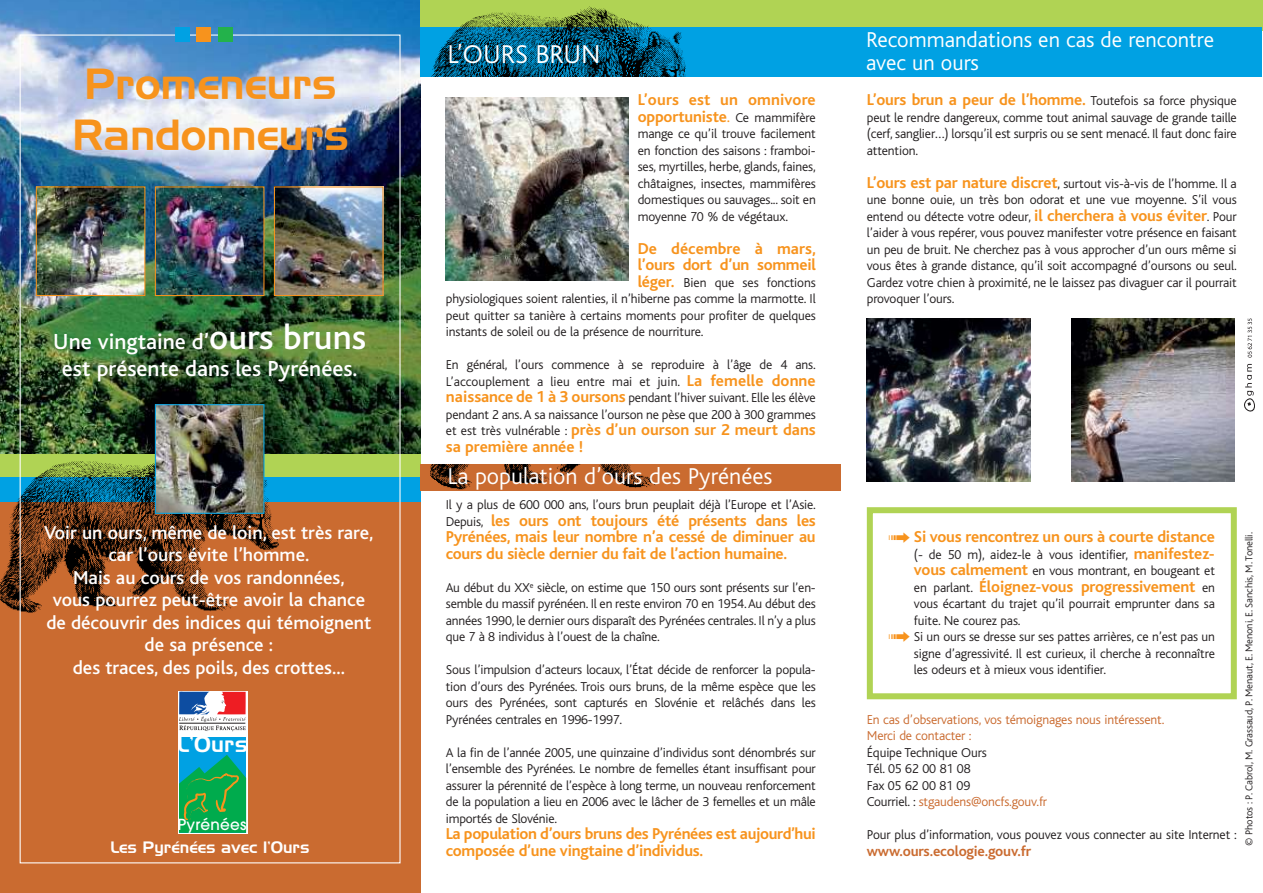
<style>
.page{position:relative;width:1263px;height:893px;background:#fff}
.page>*{position:absolute;margin:0;border:0;box-sizing:border-box;transform-origin:0 0}
.t1{font:43.5px/51px "Slicker";color:#f7931d}
.t2{font:300 27px "Bliss";color:#fff}
.t3{font:300 24px "Bliss";color:#fff}
.t4{font:500 22.8px/27px "Bliss";color:#fff;text-align:center}
.t5{font:300 22.5px/22.5px "Bliss";color:#fff}
.t6{font:22.5px "Slicker";color:#fff}
.t7{font:500 19.5px/22.5px "Bliss";color:#fff;text-align:center}
.t8{font:700 16.5px/16.5px "Bliss";letter-spacing:-.015em;color:#f7931d}
.t9{font:16.5px "Slicker";color:#fff}
.t10{font:500 15.15px "Avant Garde";letter-spacing:.015em;color:#fff}
.t11{font:700 15px "Bliss";letter-spacing:-.01em;color:#ca6b30}
.t12{font:300 13.5px/16.5px "Bliss";letter-spacing:-.01em;color:#231f20;text-align:justify}
.t13{font:300 13.5px/16.5px "Bliss";letter-spacing:-.01em;color:#ca6b30}
.t14{font:300 10.5px "Bliss";letter-spacing:-.01em;color:#231f20}
.s1{font-size:36px}
.s2{font-weight:300}
.s3{font-weight:300;font-size:13.5px;color:#231f20}
.s4{font-weight:700;font-size:16.5px;color:#f7931d}
.s5{color:#f7931d}
.s6{color:#ca6b30}
</style>
<div class="page">
<div style="left:0;top:387px;width:420px;height:506px;background:#ca6b30"></div>
<img style="left:0;top:502px;width:279px;height:120px">
<img style="left:0;top:0;width:420px;height:454px">
<div style="left:0;top:454px;width:420px;height:24px;background:#b0d354"></div>
<img style="left:0;top:454px;width:285px;height:24px">
<svg style="left:0;top:478px;width:420px;height:24px;background:#0183b9"></svg>
<div style="left:175px;top:27px;width:14px;height:15px;background:#00a1e3"></div>
<div style="left:196px;top:27px;width:15px;height:15px;background:#f7931d"></div>
<div style="left:218px;top:27px;width:14px;height:15px;background:#23b24b"></div>
<div style="left:420px;top:0;width:842px;height:30px;background:#b0d354"></div>
<img style="left:420px;top:6px;width:278px;height:22px">
<div style="left:420px;top:28px;width:842px;height:49px;background:#00a1e3"></div>
<img style="left:431px;top:28px;width:255px;height:49px">
<div style="left:420px;top:464px;width:421px;height:26px;background:#ca6b30"></div>
<img style="left:430px;top:464px;width:227px;height:26px">
<div style="left:178px;top:691px;width:69px;height:143px;background:#fff"></div>
<svg style="left:179px;top:692px;width:67px;height:39px"></svg>
<div style="left:179px;top:737px;width:67px;height:96px;background:#00a1e3"></div>
<svg style="left:179px;top:755px;width:67px;height:78px"></svg>
<img style="left:867px;top:318px;width:163px;height:163px">
<img style="left:1071px;top:318px;width:164px;height:163px">
<img style="left:446px;top:97px;width:183px;height:183px">
<div style="left:867px;top:507px;width:370px;height:192px;border:6px solid #b0d354"></div>
<img style="left:38px;top:188px;width:105px;height:106px">
<div style="left:36px;top:186px;width:109px;height:110px;border:1px solid #f7931d"></div>
<img style="left:157px;top:188px;width:105px;height:106px">
<div style="left:155px;top:186px;width:109px;height:110px;border:1px solid #f7931d"></div>
<img style="left:157px;top:406px;width:105px;height:106px">
<div style="left:155px;top:404px;width:109px;height:110px;border:1px solid #00a1e3"></div>
<img style="left:276px;top:188px;width:106px;height:106px">
<div style="left:274px;top:186px;width:110px;height:110px;border:1px solid #f7931d"></div>
<svg style="left:1244px;top:364px;width:11px;height:48px"></svg>
<svg style="left:1248px;top:318px;width:4px;height:40px"></svg>
<h1 class="t1" style="left:72px;top:62px;width:278px">Promeneurs<br>Randonneurs</h1>
<h3 class="t4" style="left:53px;top:330px;width:314px">Une vingtaine d’<span class="s1">ours bruns </span>est présente dans les Pyrénées.</h3>
<h3 class="t7" style="left:44px;top:523px;width:331px">Voir un ours, même de loin, est très rare, car l’ours évite l’homme.<br>Mais au cours de vos randonnées,<br>vous pourrez peut-être avoir la chance de découvrir des indices qui témoignent de sa présence :<br>des traces, des poils, des crottes...</h3>
<h3 class="t6" style="left:177px;top:736px;width:72px">L'Ours</h3>
<p class="t10" style="left:178px;top:819px;width:70px">Pyrénées</p>
<p class="t9" style="left:110px;top:841px;width:201px">Les Pyrénées avec l’Ours</p>
<h2 class="t2" style="left:447px;top:44px;width:155px">L’OURS BRUN</h2>
<p class="t8" style="left:638px;top:93px;width:180px">L’ours est un omnivore opportuniste<span class="s2">.</span> <span class="s3">Ce mammifère</span></p>
<p class="t12" style="left:638px;top:127px;width:180px">mange ce qu’il trouve facilement en fonction des saisons : framboi&shy;ses, myrtilles, herbe, glands, faines, châtaignes, insectes, mammifères domestiques ou sauvages... soit en moyenne 70 % de végétaux.</p>
<p class="t8" style="left:638px;top:242px;width:180px">De décembre à mars, l’ours dort d’un sommeil</p>
<p class="t12" style="left:446px;top:275px;width:372px;text-indent:192px"><span class="s4">léger.</span> Bien que ses fonctions physiologiques soient ralenties, il n’hiberne pas comme la marmotte. Il peut quitter sa tanière à certains moments pour profiter de quelques instants de soleil ou de la présence de nourriture.</p>
<p class="t12" style="left:446px;top:358px;width:371px">En général, l’ours commence à se reproduire à l’âge de 4 ans.<br>L’accouplement a lieu entre mai et juin. <span class="s4">La femelle donne naissance de 1 à 3 oursons</span> pendant l’hiver suivant. Elle les élève pendant 2 ans.A sa naissance l’ourson ne pèse que 200 à 300 grammes</p>
<p class="t8" style="left:446px;top:423px;width:371px"><span class="s3">et est très vulnérable :</span> près d’un ourson sur 2 meurt dans sa première année !</p>
<h3 class="t3" style="left:447px;top:467px;width:327px">La population d’ours des Pyrénées</h3>
<p class="t12" style="left:446px;top:498px;width:371px">Il y a plus de 600 000 ans, l’ours brun peuplait déjà l’Europe et l’Asie.</p>
<p class="t8" style="left:446px;top:514px;width:371px;text-align:justify"><span class="s3">Depuis,</span> les ours ont toujours été présents dans les Pyrénées, mais leur nombre n’a cessé de diminuer au cours du siècle dernier du fait de l’action humaine.</p>
<p class="t12" style="left:446px;top:580px;width:371px">Au début du XX<sup>e</sup> siècle, on estime que 150 ours sont présents sur l’en&shy;semble du massif pyrénéen. Il en reste environ 70 en 1954.Au début des années 1990, le dernier ours disparaît des Pyrénées centrales. Il n’y a plus que 7 à 8 individus à l’ouest de la chaîne.</p>
<p class="t12" style="left:446px;top:663px;width:371px">Sous l’impulsion d’acteurs locaux, l’État décide de renforcer la popula&shy;tion d’ours des Pyrénées. Trois ours bruns, de la même espèce que les ours des Pyrénées, sont capturés en Slovénie et relâchés dans les Pyrénées centrales en 1996-1997.</p>
<p class="t12" style="left:446px;top:745px;width:371px">A la fin de l’année 2005, une quinzaine d’individus sont dénombrés sur l’ensemble des Pyrénées. Le nombre de femelles étant insuffisant pour assurer la pérennité de l’espèce à long terme, un nouveau renforcement de la population a lieu en 2006 avec le lâcher de 3 femelles et un mâle importés de Slovénie.</p>
<p class="t8" style="left:446px;top:827px;width:371px">La population d’ours bruns des Pyrénées est aujourd’hui composée d’une vingtaine d’individus.</p>
<h3 class="t5" style="left:866px;top:31px;width:350px">Recommandations en cas de rencontre avec un ours</h3>
<p class="t8" style="left:867px;top:93px;width:371px">L’ours brun a peur de l’homme. <span class="s3">Toutefois sa force physique</span></p>
<p class="t12" style="left:867px;top:110px;width:371px">peut le rendre dangereux, comme tout animal sauvage de grande taille (cerf, sanglier…) lorsqu’il est surpris ou se sent menacé. Il faut donc faire attention.</p>
<p class="t12" style="left:867px;top:176px;width:371px"><span class="s4">L’ours est par nature discret</span>, surtout vis-à-vis de l’homme. Il a une bonne ouie, un très bon odorat et une vue moyenne. S’il vous entend ou détecte votre odeur, <span class="s4">il cherchera à vous éviter</span>. Pour l’aider à vous repérer, vous pouvez manifester votre présence en faisant un peu de bruit. Ne cherchez pas à vous approcher d’un ours même si vous êtes à grande distance, qu’il soit accompagné d’oursons ou seul.<br>Gardez votre chien à proximité, ne le laissez pas divaguer car il pourrait provoquer l’ours.</p>
<p class="t8" style="left:888px;top:530px;width:328px">➟ Si vous rencontrez un ours à courte distance</p>
<p class="t12" style="left:914px;top:547px;width:302px">(- de 50 m), aidez-le à vous identifier, <span class="s4">manifestez&shy;vous calmement</span> en vous montrant, en bougeant et</p>
<p class="t8" style="left:914px;top:579px;width:302px"><span class="s3">en parlant.</span> Éloignez-vous progressivement <span class="s3">en</span></p>
<p class="t12" style="left:914px;top:597px;width:302px">vous écartant du trajet qu’il pourrait emprunter dans sa</p>
<p class="t12" style="left:914px;top:613px;width:108px">fuite. Ne courez pas.</p>
<p class="t12" style="left:888px;top:630px;width:328px"><span class="s5">➟</span> Si un ours se dresse sur ses pattes arrières, ce n’est pas un</p>
<p class="t12" style="left:914px;top:646px;width:302px">signe d’agressivité. Il est curieux, il cherche à reconnaître</p>
<p class="t12" style="left:914px;top:663px;width:194px">les odeurs et à mieux vous identifier.</p>
<p class="t13" style="left:867px;top:712px;width:299px">En cas d’observations, vos témoignages nous intéressent.<br>Merci de contacter :</p>
<p class="t12" style="left:867px;top:745px;width:182px;text-align:left">Équipe Technique Ours<br>Tél. 05 62 00 81 08<br>Fax 05 62 00 81 09<br>Courriel. : <span class="s6">stgaudens@oncfs.gouv.fr</span></p>
<p class="t12" style="left:867px;top:828px;width:371px">Pour plus d’information, vous pouvez vous connecter au site Internet :</p>
<p class="t11" style="left:867px;top:845px;width:166px">www.ours.ecologie.gouv.fr</p>
<p class="t14" style="left:1245px;top:846px;width:315px;rotate:-90deg">© Photos : P. Cabrol, M. Grassaud, P. Menaut, E. Menoni, E. Sanchis, M. Tonelli.</p>
</div>
